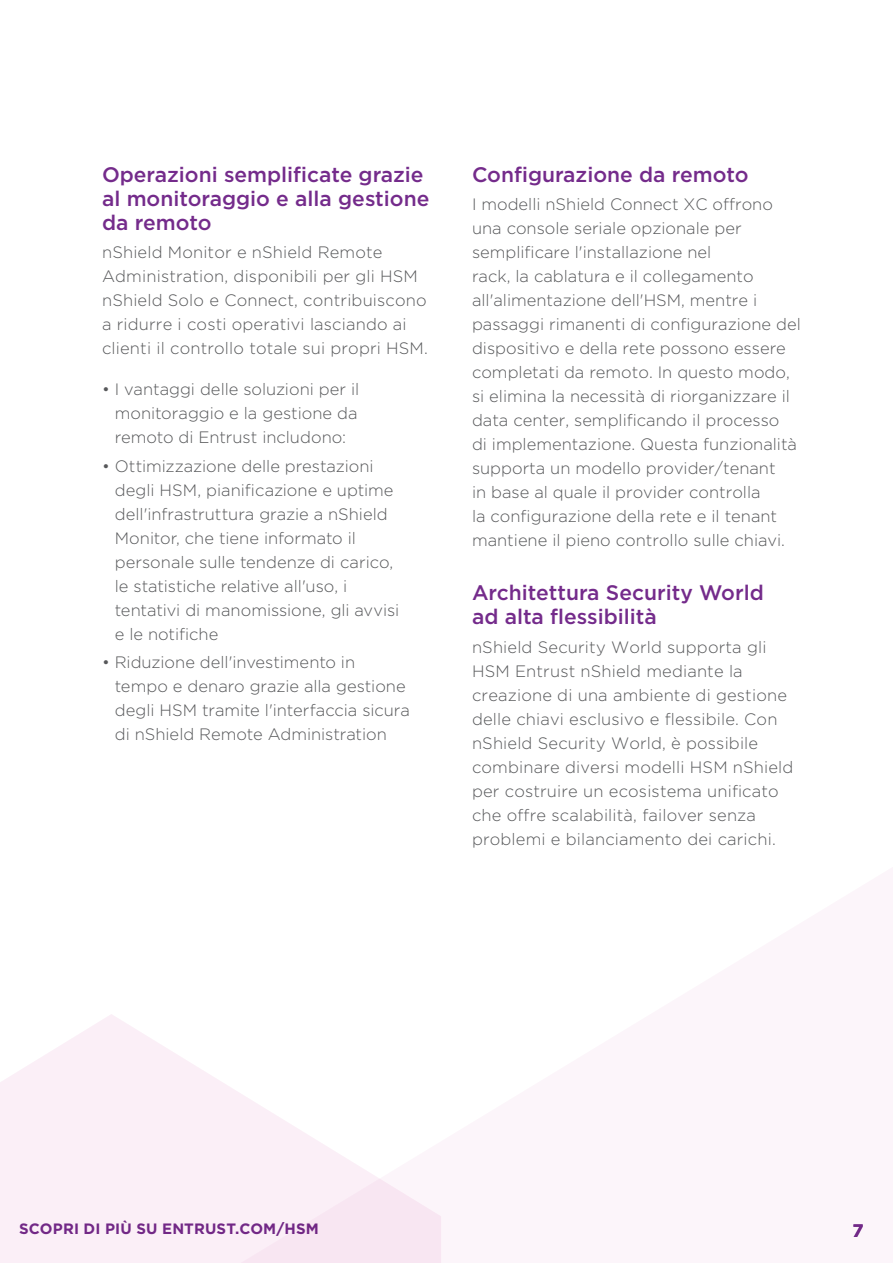
<style>
.page{position:relative;width:893px;height:1263px;background:#fff}
.page>*{position:absolute;margin:0;border:0;box-sizing:border-box;transform-origin:0 0}
._3_Header{font:500 21px/24px "Gotham";color:#742b8b}
.t1{font:700 18px "Gotham";color:#742b8b}
._4_Body_Text{font:300 16.5px/24px "Gotham";color:#57585a}
.t2{font:700 15px "Gotham";letter-spacing:.015em;color:#742b8b}
</style>
<div class="page">
<svg style="left:0;top:1014px;width:441px;height:249px;fill:#fbeff7"></svg>
<p class="_3_Header" style="left:102px;top:162px;width:329px">Operazioni semplificate grazie al monitoraggio e alla gestione da remoto</p>
<p class="_4_Body_Text" style="left:102px;top:240px;width:327px">nShield Monitor e nShield Remote Administration, disponibili per gli HSM nShield Solo e Connect, contribuiscono a ridurre i costi operativi lasciando ai clienti il controllo totale sui propri HSM.</p>
<p class="_4_Body_Text" style="left:115px;top:377px;width:246px;text-align:justify;text-indent:-13px">• I vantaggi delle soluzioni per il monitoraggio e la gestione da remoto di Entrust includono:</p>
<p class="_4_Body_Text" style="left:115px;top:454px;width:286px;text-indent:-13px">• Ottimizzazione delle prestazioni degli HSM, pianificazione e uptime dell'infrastruttura grazie a nShield Monitor, che tiene informato il personale sulle tendenze di carico, le statistiche relative all'uso, i tentativi di manomissione, gli avvisi e le notifiche</p>
<p class="_4_Body_Text" style="left:115px;top:650px;width:297px;text-indent:-13px">• Riduzione dell'investimento in tempo e denaro grazie alla gestione degli HSM tramite l'interfaccia sicura di nShield Remote Administration</p>
<p class="_3_Header" style="left:472px;top:162px;width:278px">Configurazione da remoto</p>
<p class="_4_Body_Text" style="left:472px;top:192px;width:330px">I modelli nShield Connect XC offrono una console seriale opzionale per semplificare l'installazione nel<br>rack, la cablatura e il collegamento all'alimentazione dell'HSM, mentre i passaggi rimanenti di configurazione del dispositivo e della rete possono essere completati da remoto. In questo modo, si elimina la necessità di riorganizzare il data center, semplificando il processo<br>di implementazione. Questa funzionalità supporta un modello provider/tenant<br>in base al quale il provider controlla<br>la configurazione della rete e il tenant mantiene il pieno controllo sulle chiavi.</p>
<p class="_3_Header" style="left:472px;top:580px;width:293px">Architettura Security World ad alta flessibilità</p>
<p class="_4_Body_Text" style="left:472px;top:634px;width:323px">nShield Security World supporta gli HSM Entrust nShield mediante la creazione di una ambiente di gestione delle chiavi esclusivo e flessibile. Con nShield Security World, è possibile combinare diversi modelli HSM nShield per costruire un ecosistema unificato che offre scalabilità, failover senza problemi e bilanciamento dei carichi.</p>
<p class="t2" style="left:19px;top:1219px;width:301px">SCOPRI DI PIÙ SU ENTRUST.COM/HSM</p>
<p class="t1" style="left:852px;top:1218px;width:13px">7</p>
</div>
